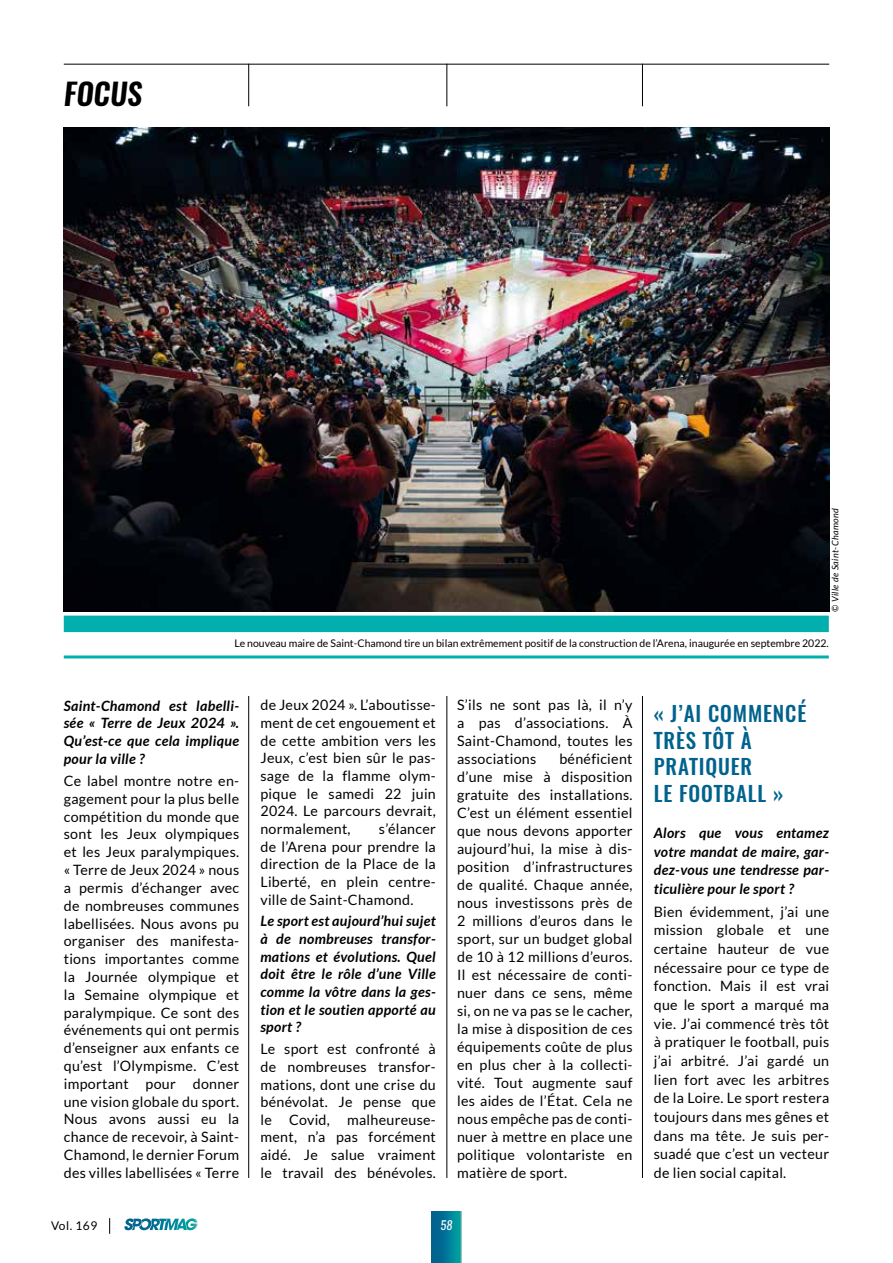
<style>
.page{position:relative;width:893px;height:1263px;background:#fff}
.page>*{position:absolute;margin:0;border:0;box-sizing:border-box;transform-origin:0 0}
.t1{font:italic 600 30px "Oswald";color:#000}
.t2{font:500 21px/26.7px "Oswald";letter-spacing:.04em;color:#00628d}
.t3{font:14.25px/18px "Lato";letter-spacing:.02em;color:#000;text-align:justify}
.t4{font:italic 700 14.25px/17.7px "Lato";letter-spacing:.02em;color:#000;text-align:justify}
.t5{font:12px "Lato";letter-spacing:.04em;color:#000}
.t6{font:italic 12px "Oswald";color:#fff}
.t7{font:10.5px "Lato";color:#000}
.t8{font:italic 9px "Lato";letter-spacing:.04em;color:#000}
</style>
<div class="page">
<hr style="left:248px;top:64px;width:1px;height:42px;background:#000">
<hr style="left:446px;top:64px;width:1px;height:42px;background:#000">
<hr style="left:642px;top:64px;width:1px;height:42px;background:#000">
<hr style="left:64px;top:64px;width:765px;height:1px;background:#000">
<hr style="left:642px;top:196px;width:1px;height:982px;background:#000">
<hr style="left:248px;top:196px;width:1px;height:982px;background:#000">
<hr style="left:446px;top:196px;width:1px;height:982px;background:#000">
<div style="left:64px;top:616px;width:765px;height:16px;background:#00afae"></div>
<hr style="left:64px;top:655px;width:765px;height:3px;background:#00afae">
<img style="left:64px;top:128px;width:765px;height:484px">
<svg style="left:432px;top:1212px;width:29px;height:51px"></svg>
<svg style="left:124px;top:1218px;width:74px;height:12px"></svg>
<svg style="left:109px;top:1218px;width:1px;height:16px"></svg>
<h1 class="t1" style="left:64px;top:73px;width:80px">FOCUS</h1>
<p class="t8" style="left:830px;top:612px;width:105px;rotate:-90deg">© Ville de Saint-Chamond</p>
<p class="t7" style="left:235px;top:637px;width:596px">Le nouveau maire de Saint-Chamond tire un bilan extrêmement positif de la construction de l’Arena, inaugurée en septembre 2022.</p>
<p class="t4" style="left:64px;top:697px;width:177px">Saint-Chamond est labelli&shy;sée « Terre de Jeux 2024 ».<br>Qu’est-ce que cela implique pour la ville ?</p>
<p class="t3" style="left:64px;top:772px;width:177px">Ce label montre notre en&shy;gagement pour la plus belle compétition du monde que sont les Jeux olympiques et les Jeux paralympiques. « Terre de Jeux 2024 » nous a permis d’échanger avec de nombreuses communes labellisées. Nous avons pu organiser des manifesta&shy;tions importantes comme la Journée olympique et la Semaine olympique et paralympique. Ce sont des événements qui ont permis d’enseigner aux enfants ce qu’est l’Olympisme. C’est important pour donner une vision globale du sport.<br>Nous avons aussi eu la chance de recevoir, à Saint-Chamond, le dernier Forum des villes labellisées « Terre</p>
<p class="t3" style="left:260px;top:696px;width:177px">de Jeux 2024 ». L’aboutisse&shy;ment de cet engouement et de cette ambition vers les Jeux, c’est bien sûr le pas&shy;sage de la flamme olym&shy;pique le samedi 22 juin 2024. Le parcours devrait, normalement,</p>
<p class="t3" style="left:260px;top:820px;width:177px;text-indent:118px">s’élancer de l’Arena pour prendre la direction de la Place de la Liberté, en plein centre&shy;ville de Saint-Chamond.</p>
<p class="t4" style="left:260px;top:913px;width:177px">Le sport est aujourd’hui sujet à de nombreuses transfor&shy;mations et évolutions. Quel doit être le rôle d’une Ville comme la vôtre dans la ges&shy;tion et le soutien apporté au sport ?</p>
<p class="t3" style="left:260px;top:1040px;width:177px">Le sport est confronté à de nombreuses transfor&shy;mations, dont une crise du bénévolat. Je pense que le Covid, malheureuse&shy;ment, n’a pas forcément aidé. Je salue vraiment le travail des bénévoles.</p>
<p class="t3" style="left:457px;top:696px;width:177px">S’ils ne sont pas là, il n’y a pas d’associations. À Saint-Chamond, toutes les associations</p>
<p class="t3" style="left:457px;top:750px;width:177px;text-indent:102px">bénéficient d’une mise à disposition gratuite des installations.<br>C’est un élément essentiel que nous devons apporter aujourd’hui, la mise à dis&shy;position d’infrastructures de qualité. Chaque année, nous investissons près de 2 millions d’euros dans le sport, sur un budget global de 10 à 12 millions d’euros.<br>Il est nécessaire de conti&shy;nuer dans ce sens, même si, on ne va pas se le cacher, la mise à disposition de ces équipements coûte de plus en plus cher à la collecti&shy;vité. Tout augmente sauf les aides de l’État. Cela ne nous empêche pas de conti&shy;nuer à mettre en place une politique volontariste en matière de sport.</p>
<p class="t5" style="left:51px;top:1219px;width:48px">Vol. 169</p>
<p class="t6" style="left:440px;top:1217px;width:13px">58</p>
<h2 class="t2" style="left:654px;top:700px;width:154px">« J’AI COMMENCÉ<br>TRÈS TÔT À<br>PRATIQUER<br>LE FOOTBALL »</h2>
<p class="t4" style="left:654px;top:824px;width:177px;line-height:18.6px">Alors que vous entamez votre mandat de maire, gar&shy;dez-vous une tendresse par&shy;ticulière pour le sport ?</p>
<p class="t3" style="left:654px;top:902px;width:177px;line-height:18.6px">Bien évidemment, j’ai une mission globale et une certaine hauteur de vue nécessaire pour ce type de fonction. Mais il est vrai que le sport a marqué ma vie. J’ai commencé très tôt à pratiquer le football, puis j’ai arbitré. J’ai gardé un lien fort avec les arbitres de la Loire. Le sport restera toujours dans mes gênes et dans ma tête. Je suis per&shy;suadé que c’est un vecteur de lien social capital.</p>
</div>
